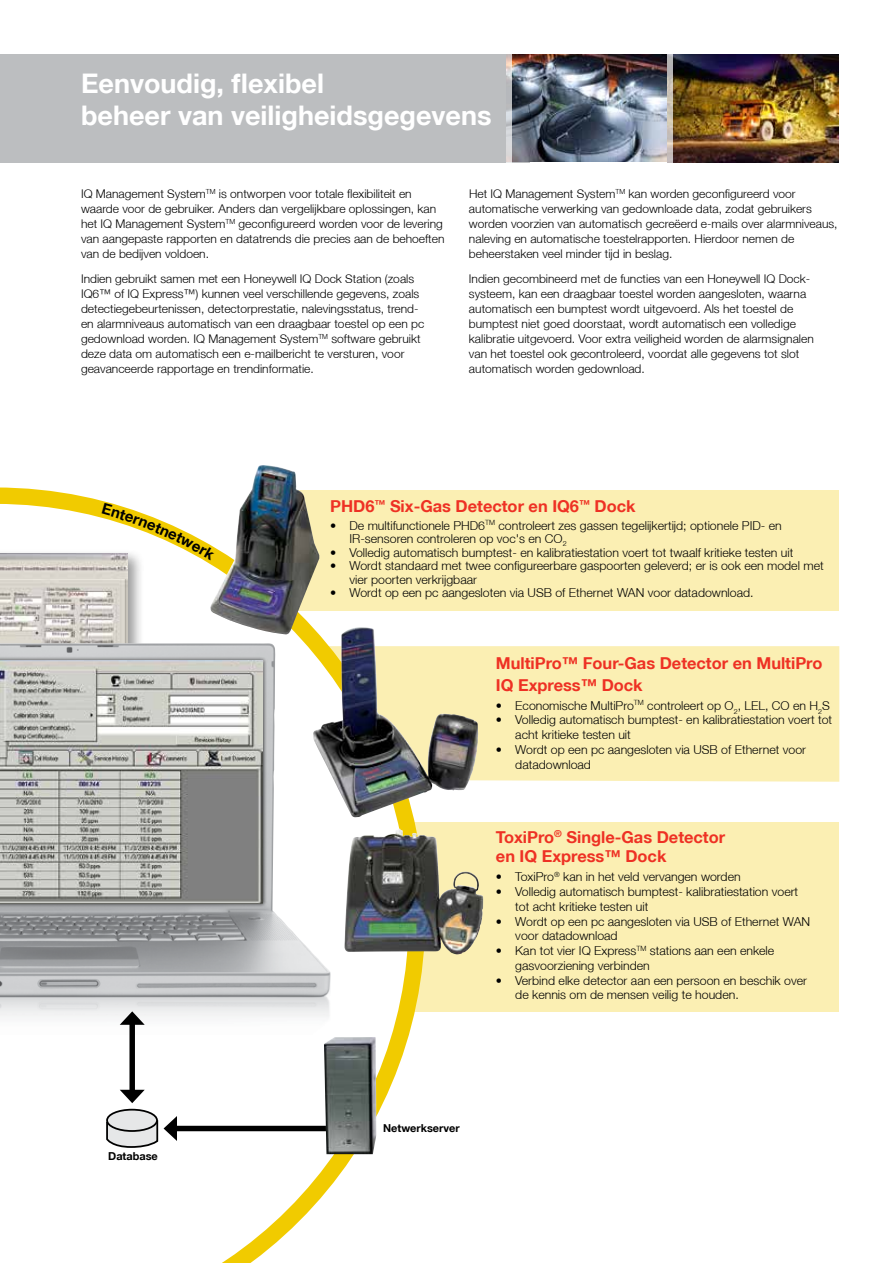
<style>
.page{position:relative;width:893px;height:1263px;background:#fff}
.page>*{position:absolute;margin:0;border:0;box-sizing:border-box;transform-origin:0 0}
.t1{font:700 27px/32.4px "Helvetica Neue LT";color:#fff}
.t2{font:700 16.35px/19.6px "Helvetica Neue LT";color:#ee3124}
.t3{font:300 12.3px/14.7px "Helvetica Neue LT";color:#000}
.t4{font:300 12px/15px "Helvetica Neue LT";color:#000}
.t5{font:700 10.95px "Helvetica Neue LT";color:#000}
</style>
<div class="page">
<div style="left:0;top:54px;width:530px;height:108px;background:#bcbec0"></div>
<img style="left:512px;top:54px;width:327px;height:108px">
<svg style="left:506px;top:54px;width:6px;height:108px"></svg>
<svg style="left:668px;top:54px;width:5px;height:108px"></svg>
<div style="left:407px;top:822px;width:431px;height:189px;background:#fbefb3"></div>
<div style="left:478px;top:646px;width:361px;height:136px;background:#fbefb3"></div>
<div style="left:284px;top:491px;width:554px;height:120px;background:#fbefb3"></div>
<svg style="left:0;top:487px;width:425px;height:729px"></svg>
<img style="left:344px;top:829px;width:139px;height:125px">
<img style="left:210px;top:465px;width:110px;height:170px">
<div style="left:0;top:549px;width:145px;height:203px;background:#000;opacity:.4"></div>
<img style="left:0;top:553px;width:128px;height:90px">
<img style="left:0;top:643px;width:331px;height:441px">
<div style="left:0;top:656px;width:267px;height:251px;background:#000;opacity:.75"></div>
<img style="left:0;top:660px;width:263px;height:243px">
<div style="left:129px;top:1020px;width:6px;height:75px;background:#000"></div>
<svg style="left:120px;top:1090px;width:25px;height:13px"></svg>
<svg style="left:120px;top:1011px;width:25px;height:14px"></svg>
<div style="left:107px;top:1110px;width:50px;height:21px;background:#e6e7e8;border-radius:50%"></div>
<div style="left:106px;top:1109px;width:52px;height:23px;border:2px solid #000;border-radius:50%"></div>
<div style="left:172px;top:1126px;width:160px;height:5px;background:#000"></div>
<svg style="left:105px;top:1116px;width:72px;height:33px"></svg>
<img style="left:324px;top:1037px;width:52px;height:117px">
<svg style="left:0;top:1167px;width:304px;height:96px"></svg>
<img style="left:313px;top:629px;width:165px;height:188px">
<svg style="left:102px;top:503px;width:114px;height:57px"></svg>
<h1 class="t1" style="left:81px;top:66px;width:412px">Eenvoudig, flexibel<br>beheer van veiligheidsgegevens</h1>
<p class="t4" style="left:81px;top:186px;width:365px">IQ Management System<sup>TM</sup> is ontworpen voor totale flexibiliteit en waarde voor de gebruiker. Anders dan vergelijkbare oplossingen, kan het IQ Management System<sup>TM</sup> geconfigureerd worden voor de levering van aangepaste rapporten en datatrends die precies aan de behoeften van de bedijven voldoen.</p>
<p class="t4" style="left:81px;top:271px;width:345px">Indien gebruikt samen met een Honeywell IQ Dock Station (zoals IQ6™ of IQ Express™) kunnen veel verschillende gegevens, zoals detectiegebeurtenissen, detectorprestatie, nalevingsstatus, trend&shy;en alarmniveaus automatisch van een draagbaar toestel op een pc gedownload worden. IQ Management System<sup>TM</sup> software gebruikt deze data om automatisch een e-mailbericht te versturen, voor geavanceerde rapportage en trendinformatie.</p>
<p class="t4" style="left:469px;top:186px;width:370px">Het IQ Management System<sup>TM</sup> kan worden geconfigureerd voor automatische verwerking van gedownloade data, zodat gebruikers worden voorzien van automatisch gecreëerd e-mails over alarmniveaus, naleving en automatische toestelrapporten. Hierdoor nemen de beheerstaken veel minder tijd in beslag.</p>
<p class="t4" style="left:469px;top:271px;width:346px">Indien gecombineerd met de functies van een Honeywell IQ Dock&shy;systeem, kan een draagbaar toestel worden aangesloten, waarna automatisch een bumptest wordt uitgevoerd. Als het toestel de bumptest niet goed doorstaat, wordt automatisch een volledige kalibratie uitgevoerd. Voor extra veiligheid worden de alarmsignalen van het toestel ook gecontroleerd, voordat alle gegevens tot slot automatisch worden gedownload.</p>
<h2 class="t2" style="left:330px;top:496px;width:307px">PHD6<sup>™</sup> Six-Gas Detector en IQ6<sup>™</sup> Dock</h2>
<p class="t3" style="left:349px;top:518px;width:434px;line-height:13.5px;text-indent:-19px">• De multifunctionele PHD6<sup>TM</sup> controleert zes gassen tegelijkertijd; optionele PID- en<br>IR-sensoren controleren op voc's en CO<sub>2</sub></p>
<p class="t3" style="left:330px;top:545px;width:465px">• Volledig automatisch bumptest- en kalibratiestation voert tot twaalf kritieke testen uit</p>
<p class="t3" style="left:349px;top:559px;width:476px;line-height:13.5px;text-indent:-19px">• Wordt standaard met twee configureerbare gaspoorten geleverd; er is ook een model met vier poorten verkrijgbaar</p>
<p class="t3" style="left:330px;top:585px;width:425px">• Wordt op een pc aangesloten via USB of Ethernet WAN voor datadownload.</p>
<h2 class="t2" style="left:496px;top:652px;width:328px;line-height:21.6px">MultiPro™ Four-Gas Detector en MultiPro<br>IQ Express™ Dock</h2>
<p class="t3" style="left:496px;top:697px;width:336px">• Economische MultiPro<sup>TM</sup> controleert op O<sub>2</sub>, LEL, CO en H<sub>2</sub>S</p>
<p class="t3" style="left:515px;top:712px;width:318px;text-indent:-19px">• Volledig automatisch bumptest- en kalibratiestation voert tot acht kritieke testen uit</p>
<p class="t3" style="left:515px;top:742px;width:292px;text-indent:-19px">• Wordt op een pc aangesloten via USB of Ethernet voor datadownload</p>
<p class="t5" style="left:108px;top:1149px;width:51px">Database</p>
<h2 class="t2" style="left:496px;top:826px;width:231px">ToxiPro<sup>®</sup> Single-Gas Detector en IQ Express™ Dock</h2>
<p class="t3" style="left:496px;top:869px;width:246px">• ToxiPro<sup>®</sup> kan in het veld vervangen worden</p>
<p class="t3" style="left:515px;top:884px;width:284px;text-indent:-19px">• Volledig automatisch bumptest- kalibratiestation voert tot acht kritieke testen uit</p>
<p class="t3" style="left:515px;top:913px;width:296px;text-indent:-19px">• Wordt op een pc aangesloten via USB of Ethernet WAN voor datadownload</p>
<p class="t3" style="left:515px;top:943px;width:260px;text-indent:-19px">• Kan tot vier IQ Express<sup>TM</sup> stations aan een enkele gasvoorziening verbinden</p>
<p class="t3" style="left:515px;top:973px;width:293px;text-indent:-19px">• Verbind elke detector aan een persoon en beschik over de kennis om de mensen veilig te houden.</p>
<p class="t5" style="left:383px;top:1121px;width:78px">Netwerkserver</p>
</div>
